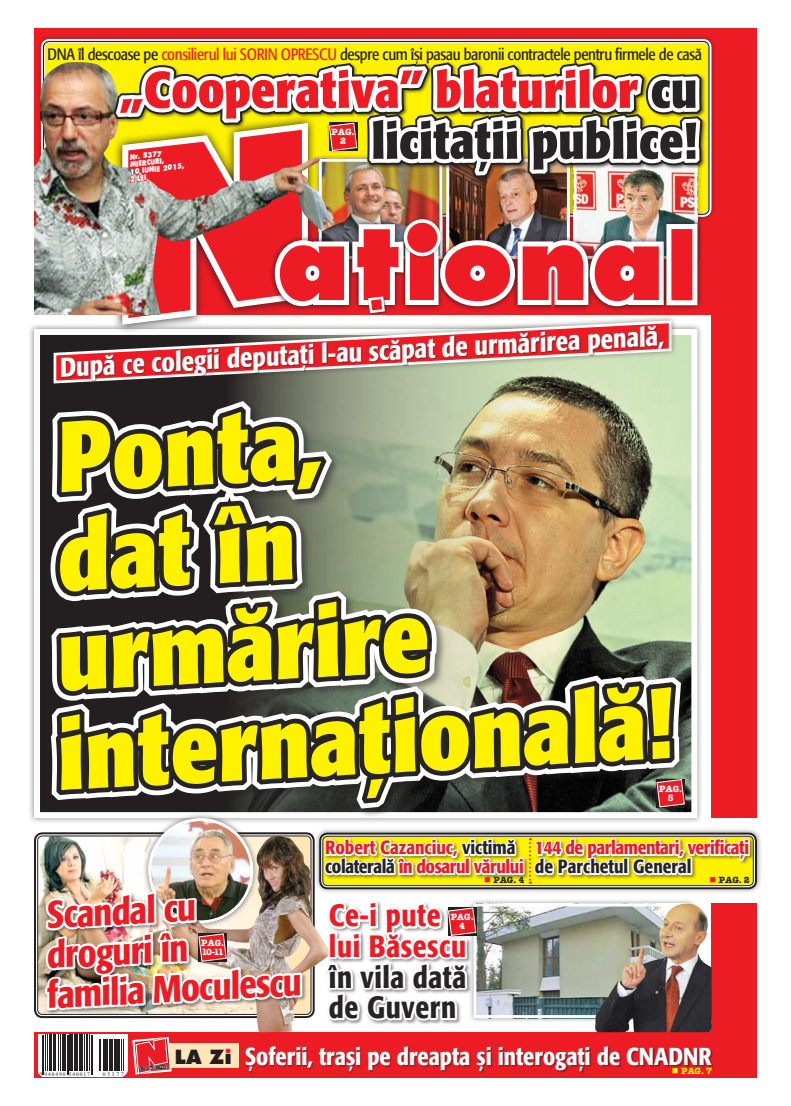
<style>
.page{position:relative;width:791px;height:1106px;background:#fff}
.page>*{position:absolute;margin:0;border:0;box-sizing:border-box;transform-origin:0 0}
.t1{font:100.7px "Futura Extra Bold Rom";color:#ed1c24}
.t2{font:700 condensed 99.1px/99.1px "R Formata";color:#fff200}
.t3{font:700 condensed 50.9px "R Formata";color:#ed1c24}
.t4{font:700 condensed 50.9px "R Formata";color:#272425}
.t5{font:500 condensed 37.8px/40px "R Formata";color:#ed1c24}
.t6{font:500 condensed 30.6px/30.5px "R Formata";letter-spacing:.02em;color:#ed1c24}
.t7{font:500 condensed 30.6px/30.5px "R Formata";letter-spacing:.02em;color:#272425}
.t8{font:500 condensed 27px "R Formata";color:#fff}
.t9{font:500 condensed 24.4px "R Formata";color:#fff}
.t10{font:19.1px "Futura Extra Bold Rom";color:#231f20}
.t11{font:500 condensed 19px/19px "R Formata";letter-spacing:-.02em;color:#ed1c24}
.t12{font:500 condensed 19px "R Formata";color:#272425}
.t13{font:16.4px "R Formata Condensed";letter-spacing:-.02em;color:#231f20}
.t14{font:9px/9px "American Type Writer Bold Rom";color:#fff;text-align:center}
.t15{font:9px "American Type Writer Bold Rom";color:#272425}
.t16{font:9px "American Type Writer Bold Rom";color:#fff200}
.t17{font:7.3px/7.3px "Futura Extra Bold Rom";color:#fff;scale:.8 1}
.t18{font:5.5px "Times New Roman";letter-spacing:.18em;color:#231f20}
.s1{color:#ed1c24}
.s2{color:#272425}
.s3{font-size:70.7px}
</style>
<div class="page">
<div style="left:712px;top:903px;width:45px;height:174px;background:#ed1c24"></div>
<svg style="left:753px;top:228px;width:4px;height:170px"></svg>
<div style="left:48px;top:398px;width:743px;height:549px;background:#231f20;opacity:.5"></div>
<div style="left:115px;top:63px;width:676px;height:151px;background:#231f20;opacity:.5"></div>
<img style="left:35px;top:28px;width:718px;height:1050px">
<p class="t13" style="left:48px;top:45px;width:656px">DNA îl descoase pe <span class="s1">consilierul lui Sorin Oprescu</span> despre cum îşi pasau baronii contractele pentru firmele de casă</p>
<h3 class="t3" style="left:120px;top:61px;width:578px">„Cooperativa” blaturilor <span class="s2">cu</span></h3>
<p class="t17" style="left:127px;top:154px;width:71px;text-indent:3px;rotate:-7deg">Nr. 5377 miercuri,<br>10 iuni e 2015,<br>2 LEI</p>
<p class="t14" style="left:332px;top:127px;width:24px">PAG.<br>2</p>
<h3 class="t4" style="left:371px;top:112px;width:327px">licitaţii publice!</h3>
<h1 class="t1" style="left:277px;top:200px;width:389px">at<span class="s3">I</span>ona</h1>
<h3 class="t8" style="left:59px;top:352px;width:607px;rotate:-3deg">După ce colegii deputați l-au scăpat de urmărirea penală,</h3>
<h2 class="t2" style="left:38px;top:411px;width:618px;rotate:-3deg">Ponta,<br>dat în urmărire internațională!</h2>
<p class="t14" style="left:659px;top:784px;width:24px">PAG.<br>5</p>
<h3 class="t5" style="left:41px;top:896px;width:256px;rotate:-3deg">Scandal cu droguri în<br>familia Moculescu</h3>
<p class="t14" style="left:201px;top:938px;width:24px;text-align:left">PAG.<br>10-11</p>
<p class="t11" style="left:535px;top:838px;width:216px">144 de parlamentari, verificaţi</p>
<p class="t12" style="left:535px;top:856px;width:158px">de Parchetul General</p>
<p class="t11" style="left:325px;top:838px;width:200px">Robert Cazanciuc, <span class="s2">victimă colaterală</span> în dosarul vărului</p>
<p class="t15" style="left:484px;top:873px;width:42px"><span class="s1">■</span> PAG. 4</p>
<p class="t15" style="left:710px;top:873px;width:42px"><span class="s1">■</span> PAG. 2</p>
<h3 class="t6" style="left:329px;top:901px;width:139px">Ce-i pute lui Băsescu</h3>
<h3 class="t7" style="left:329px;top:962px;width:139px">în vila dată de Guvern</h3>
<p class="t14" style="left:451px;top:912px;width:24px">PAG.<br>4</p>
<h3 class="t9" style="left:245px;top:1042px;width:468px">Șoferii, trași pe dreapta și interogați de CNADNR</h3>
<p class="t10" style="left:175px;top:1045px;width:58px">LA Zi</p>
<p class="t18" style="left:40px;top:1070px;width:52px">5 948490 540017</p>
<p class="t18" style="left:103px;top:1070px;width:22px">05238737</p>
<p class="t16" style="left:672px;top:1065px;width:42px">■ PAG. 7</p>
</div>
